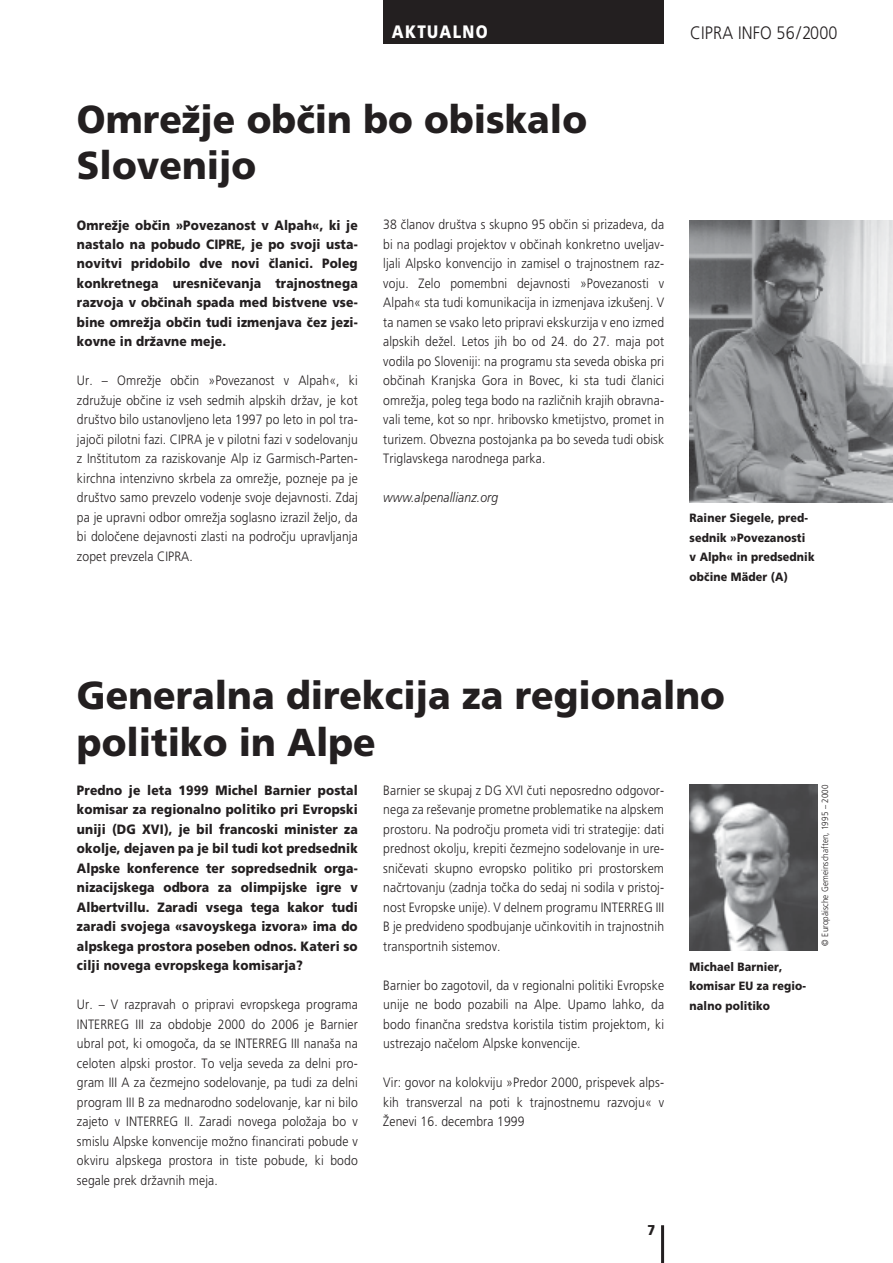
<style>
.page{position:relative;width:893px;height:1263px;background:#fff}
.page>*{position:absolute;margin:0;border:0;box-sizing:border-box;transform-origin:0 0}
.t1{font:900 39px/46.8px "Frutiger Slow";color:#231f20;scale:.95 1}
.t2{font:300 18px "Frutiger Slow";letter-spacing:.01em;color:#231f20;scale:.9 1}
.t3{font:900 18px "Frutiger";letter-spacing:.085em;color:#fff;scale:.85 1}
.t4{font:900 14.25px "Frutiger";color:#231f20;scale:.9 1}
.t5{font:300 13.5px/19.5px "Frutiger Slow";letter-spacing:.01em;color:#231f20;text-align:justify;scale:.9 1}
.t6{font:900 13.5px/19.5px "Frutiger Slow";letter-spacing:.01em;color:#231f20;text-align:justify;scale:.9 1}
.t7{font:italic 300 13.5px "Frutiger";letter-spacing:.01em;color:#231f20;scale:.9 1}
.t8{font:900 12px/19.5px "Frutiger Slow";letter-spacing:.01em;color:#231f20;scale:.9 1}
.t9{font:300 9px "Frutiger";letter-spacing:.01em;color:#231f20;scale:.9 1}
</style>
<div class="page">
<div style="left:383px;top:0;width:281px;height:43px;background:#231f20"></div>
<hr style="left:661px;top:1225px;width:3px;height:38px;background:#231f20">
<img style="left:689px;top:220px;width:203px;height:282px">
<img style="left:689px;top:785px;width:128px;height:166px">
<h2 class="t3" style="left:392px;top:25px;width:114px">AKTUALNO</h2>
<h2 class="t2" style="left:690px;top:25px;width:165px">CIPRA INFO 56/2000</h2>
<h1 class="t1" style="left:77px;top:99px;width:538px">OmreΩje obªin bo obiskalo<br>Slovenijo</h1>
<p class="t6" style="left:77px;top:216px;width:313px">OmreΩje obªin »Povezanost v Alpah«, ki je nastalo na pobudo CIPRE, je po svoji usta&shy;novitvi pridobilo dve novi ªlanici. Poleg konkretnega uresniªevanja trajnostnega razvoja v obªinah spada med bistvene vse&shy;bine omreΩja obªin tudi izmenjava ªez jezi&shy;kovne in drΩavne meje.</p>
<p class="t5" style="left:77px;top:372px;width:313px">Ur. – OmreΩje obªin »Povezanost v Alpah«, ki zdruΩuje obªine iz vseh sedmih alpskih drΩav, je kot dru∏tvo bilo ustanovljeno leta 1997 po leto in pol tra&shy;jajoªi pilotni fazi. CIPRA je v pilotni fazi v sodelovanju z In∏titutom za raziskovanje Alp iz Garmisch-Parten&shy;kirchna intenzivno skrbela za omreΩje, pozneje pa je dru∏tvo samo prevzelo vodenje svoje dejavnosti. Zdaj pa je upravni odbor omreΩja soglasno izrazil Ωeljo, da bi doloªene dejavnosti zlasti na podroªju upravljanja zopet prevzela CIPRA.</p>
<p class="t5" style="left:383px;top:216px;width:313px">38 ªlanov dru∏tva s skupno 95 obªin si prizadeva, da bi na podlagi projektov v obªinah konkretno uveljav&shy;ljali Alpsko konvencijo in zamisel o trajnostnem raz&shy;voju. Zelo pomembni dejavnosti »Povezanosti v Alpah« sta tudi komunikacija in izmenjava izku∏enj. V ta namen se vsako leto pripravi ekskurzija v eno izmed alpskih deΩel. Letos jih bo od 24. do 27. maja pot vodila po Sloveniji: na programu sta seveda obiska pri obªinah Kranjska Gora in Bovec, ki sta tudi ªlanici omreΩja, poleg tega bodo na razliªnih krajih obravna&shy;vali teme, kot so npr. hribovsko kmetijstvo, promet in turizem. Obvezna postojanka pa bo seveda tudi obisk Triglavskega narodnega parka.</p>
<p class="t7" style="left:383px;top:492px;width:129px">www.alpenallianz.org</p>
<p class="t8" style="left:689px;top:509px;width:140px">Rainer Siegele, pred&shy;sednik »Povezanosti v Alph« in predsednik obªine Mäder (A)</p>
<h1 class="t1" style="left:77px;top:675px;width:683px">Generalna direkcija za regionalno politiko in Alpe</h1>
<p class="t6" style="left:77px;top:782px;width:313px">Predno je leta 1999 Michel Barnier postal komisar za regionalno politiko pri Evropski uniji (DG XVI), je bil francoski minister za okolje, dejaven pa je bil tudi kot predsednik Alpske konference ter sopredsednik orga&shy;nizacijskega odbora za olimpijske igre v Albertvillu. Zaradi vsega tega kakor tudi zaradi svojega «savoyskega izvora» ima do alpskega prostora poseben odnos. Kateri so cilji novega evropskega komisarja?</p>
<p class="t5" style="left:77px;top:996px;width:313px">Ur. – V razpravah o pripravi evropskega programa INTERREG III za obdobje 2000 do 2006 je Barnier ubral pot, ki omogoªa, da se INTERREG III nana∏a na celoten alpski prostor. To velja seveda za delni pro&shy;gram III A za ªezmejno sodelovanje, pa tudi za delni program III B za mednarodno sodelovanje, kar ni bilo zajeto v INTERREG II. Zaradi novega poloΩaja bo v smislu Alpske konvencije moΩno financirati pobude v okviru alpskega prostora in tiste pobude, ki bodo segale prek drΩavnih meja.</p>
<p class="t5" style="left:383px;top:782px;width:313px">Barnier se skupaj z DG XVI ªuti neposredno odgovor&shy;nega za re∏evanje prometne problematike na alpskem prostoru. Na podroªju prometa vidi tri strategije: dati prednost okolju, krepiti ªezmejno sodelovanje in ure&shy;sniªevati skupno evropsko politiko pri prostorskem naªrtovanju (zadnja toªka do sedaj ni sodila v pristoj&shy;nost Evropske unije). V delnem programu INTERREG III B je predvideno spodbujanje uªinkovitih in trajnostnih transportnih sistemov.</p>
<p class="t5" style="left:383px;top:977px;width:313px">Barnier bo zagotovil, da v regionalni politiki Evropske unije ne bodo pozabili na Alpe. Upamo lahko, da bodo finanªna sredstva koristila tistim projektom, ki ustrezajo naªelom Alpske konvencije.</p>
<p class="t5" style="left:383px;top:1074px;width:313px">Vir: govor na kolokviju »Predor 2000, prispevek alps&shy;kih transverzal na poti k trajnostnemu razvoju« v πenevi 16. decembra 1999</p>
<p class="t4" style="left:647px;top:1225px;width:10px">7</p>
<p class="t8" style="left:689px;top:958px;width:131px">Michael Barnier, komisar EU za regio&shy;nalno politiko</p>
<p class="t9" style="left:821px;top:946px;width:180px;rotate:-90deg">© Europäische Gemeinschaften, 1995 – 2000</p>
</div>
